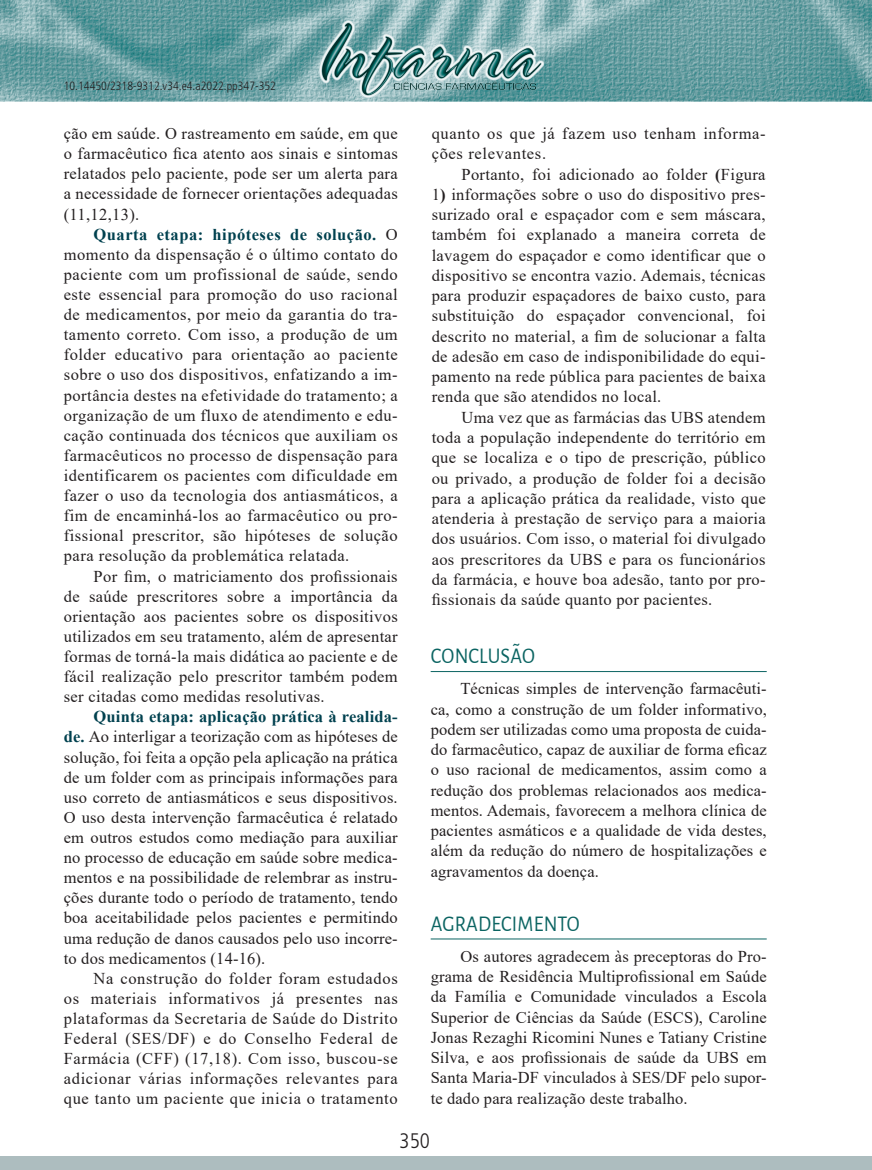
<style>
.page{position:relative;width:872px;height:1170px;background:#fff}
.page>*{position:absolute;margin:0;border:0;box-sizing:border-box;transform-origin:0 0}
.t1{font:22.5px "Alegreya Sans";letter-spacing:.01em;color:#0b6462;scale:.9 1}
.t2{font:300 condensed 21px "Frutiger LT Std";color:#231f20}
.Textos_basicos{font:16.5px/20.1px "Times New Roman";letter-spacing:.02em;color:#231f20;text-align:justify}
.Textos_basicos_espac{font:16.5px/20.2px "Times New Roman";letter-spacing:.005em;color:#231f20;text-align:justify}
.Textos_basicos-2{font:16.5px/20.2px "Times New Roman";letter-spacing:.04em;color:#231f20}
.RRRTRRRR{font:300 condensed 12px "Frutiger LT Std";color:#231f20}
.s1{font-weight:700;color:#01414f}
.s2{font-weight:700}
</style>
<div class="page">
<img style="left:0;top:0;width:871px;height:101px">
<div style="left:0;top:1155px;width:872px;height:14px;background:#adbdbf"></div>
<img style="left:319px;top:20px;width:225px;height:77px">
<hr style="left:431px;top:671px;width:335px;height:1px;background:#0b6462">
<hr style="left:431px;top:938px;width:335px;height:1px;background:#0b6462">
<p class="RRRTRRRR" style="left:64px;top:79px;width:214px">10.14450/2318-9312.v34.e4.a2022.pp347-352</p>
<p class="Textos_basicos" style="left:64px;top:123px;width:335px">ção em saúde. O rastreamento em saúde, em que o farmacêutico fica atento aos sinais e sintomas relatados pelo paciente, pode ser um alerta para a necessidade de fornecer orientações adequadas (11,12,13).</p>
<p class="Textos_basicos" style="left:64px;top:223px;width:335px;text-indent:30px"><span class="s1">Quarta etapa: hipóteses de solução.</span> O momento da dispensação é o último contato do paciente com um profissional de saúde, sendo este essencial para promoção do uso racional de medicamentos, por meio da garantia do tra&shy;tamento correto. Com isso, a produção de um folder educativo para orientação ao paciente sobre o uso dos dispositivos, enfatizando a im&shy;portância destes na efetividade do tratamento; a organização de um fluxo de atendimento e edu&shy;cação continuada dos técnicos que auxiliam os farmacêuticos no processo de dispensação para identificarem os pacientes com dificuldade em fazer o uso da tecnologia dos antiasmáticos, a fim de encaminhá-los ao farmacêutico ou pro&shy;fissional prescritor, são hipóteses de solução para resolução da problemática relatada.</p>
<p class="Textos_basicos" style="left:64px;top:565px;width:335px;text-indent:30px">Por fim, o matriciamento dos profissionais de saúde prescritores sobre a importância da orientação aos pacientes sobre os dispositivos utilizados em seu tratamento, além de apresentar formas de torná-la mais didática ao paciente e de fácil realização pelo prescritor também podem ser citadas como medidas resolutivas.</p>
<p class="Textos_basicos" style="left:64px;top:706px;width:335px;text-indent:30px"><span class="s1">Quinta etapa: aplicação prática à realida&shy;de.</span> Ao interligar a teorização com as hipóteses de solução, foi feita a opção pela aplicação na prática de um folder com as principais informações para uso correto de antiasmáticos e seus dispositivos.<br>O uso desta intervenção farmacêutica é relatado em outros estudos como mediação para auxiliar no processo de educação em saúde sobre medica&shy;mentos e na possibilidade de relembrar as instru&shy;ções durante todo o período de tratamento, tendo boa aceitabilidade pelos pacientes e permitindo uma redução de danos causados pelo uso incorre&shy;to dos medicamentos (14-16).</p>
<p class="Textos_basicos" style="left:64px;top:967px;width:335px;text-indent:30px">Na construção do folder foram estudados os materiais informativos já presentes nas plataformas da Secretaria de Saúde do Distrito Federal (SES/DF) e do Conselho Federal de Farmácia (CFF) (17,18). Com isso, buscou-se adicionar várias informações relevantes para que tanto um paciente que inicia o tratamento</p>
<p class="Textos_basicos-2" style="left:432px;top:123px;width:335px">quanto os que já fazem uso tenham informa&shy;ções relevantes.</p>
<p class="Textos_basicos" style="left:461px;top:163px;width:306px">Portanto, foi adicionado ao folder <span class="s2">(</span>Figura</p>
<p class="Textos_basicos" style="left:432px;top:184px;width:335px">1<span class="s2">)</span> informações sobre o uso do dispositivo pres&shy;surizado oral e espaçador com e sem máscara, também foi explanado a maneira correta de lavagem do espaçador e como identificar que o dispositivo se encontra vazio. Ademais, técnicas para produzir espaçadores de baixo custo, para substituição do espaçador convencional, foi descrito no material, a fim de solucionar a falta de adesão em caso de indisponibilidade do equi&shy;pamento na rede pública para pacientes de baixa renda que são atendidos no local.</p>
<p class="Textos_basicos" style="left:432px;top:406px;width:335px;text-indent:30px">Uma vez que as farmácias das UBS atendem toda a população independente do território em que se localiza e o tipo de prescrição, público ou privado, a produção de folder foi a decisão para a aplicação prática da realidade, visto que atenderia à prestação de serviço para a maioria dos usuários. Com isso, o material foi divulgado aos prescritores da UBS e para os funcionários da farmácia, e houve boa adesão, tanto por pro&shy;fissionais da saúde quanto por pacientes.</p>
<p class="t1" style="left:431px;top:640px;width:117px">CONCLUSÃO</p>
<p class="Textos_basicos_espac" style="left:431px;top:678px;width:337px;text-indent:30px">Técnicas simples de intervenção farmacêuti&shy;ca, como a construção de um folder informativo, podem ser utilizadas como uma proposta de cuida&shy;do farmacêutico, capaz de auxiliar de forma eficaz o uso racional de medicamentos, assim como a redução dos problemas relacionados aos medica&shy;mentos. Ademais, favorecem a melhora clínica de pacientes asmáticos e a qualidade de vida destes, além da redução do número de hospitalizações e agravamentos da doença.</p>
<p class="t1" style="left:431px;top:908px;width:167px">AGRADECIMENTO</p>
<p class="Textos_basicos_espac" style="left:431px;top:945px;width:337px;text-indent:30px">Os autores agradecem às preceptoras do Pro&shy;grama de Residência Multiprofissional em Saúde da Família e Comunidade vinculados a Escola Superior de Ciências da Saúde (ESCS), Caroline Jonas Rezaghi Ricomini Nunes e Tatiany Cristine Silva, e aos profissionais de saúde da UBS em Santa Maria-DF vinculados à SES/DF pelo supor&shy;te dado para realização deste trabalho.</p>
<p class="t2" style="left:399px;top:1128px;width:32px">350</p>
</div>
